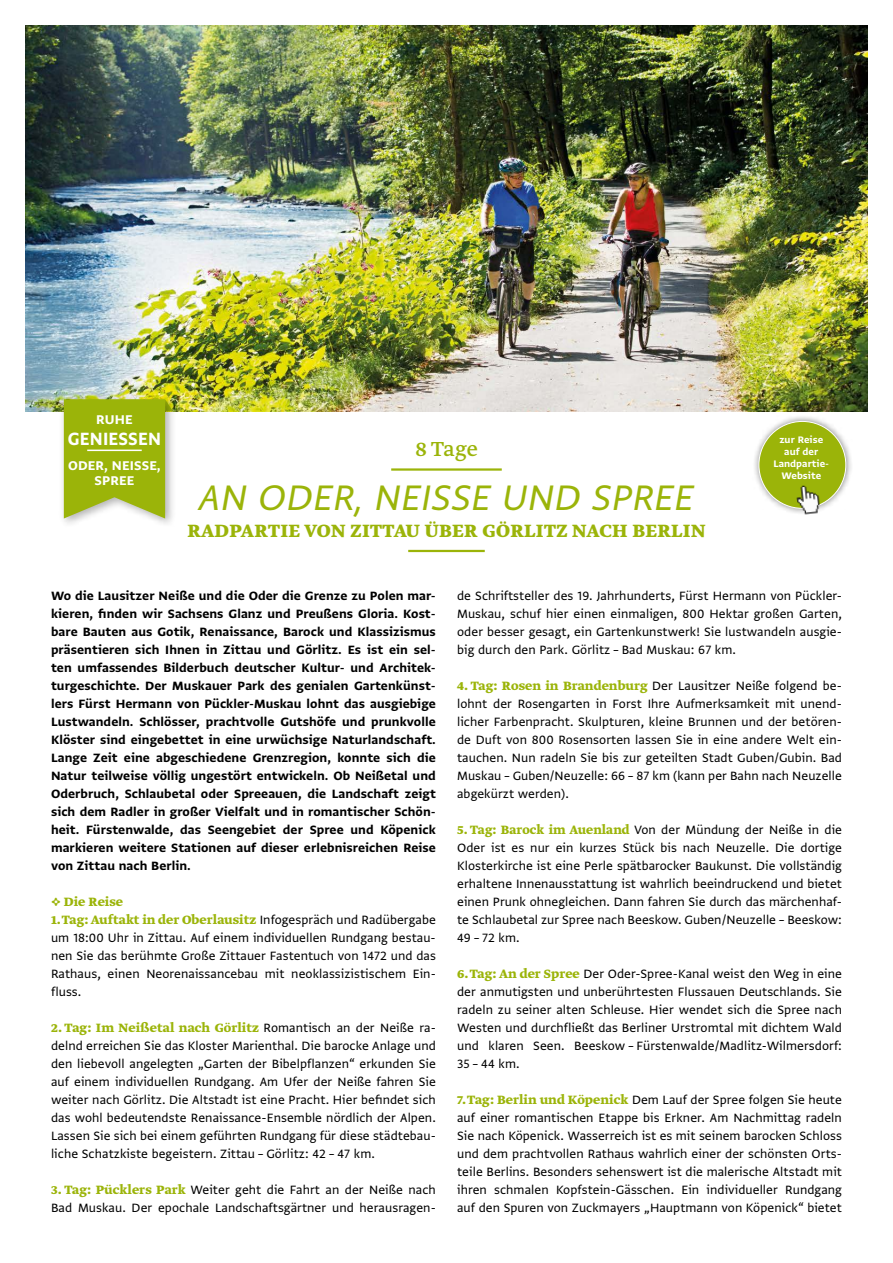
<style>
.page{position:relative;width:893px;height:1263px;background:#fff}
.page>*{position:absolute;margin:0;border:0;box-sizing:border-box;transform-origin:0 0}
.t1{font:italic 42px "Greta Sans Std";letter-spacing:.01em;color:#9bb409}
.t2{font:24px "Greta Text Pro";color:#9bb409}
.t3{font:700 21px "Greta Text Pro";letter-spacing:.015em;color:#9bb409}
.t4{font:21px "Greta Sans Std Bld";letter-spacing:.01em;color:#fff;scale:.92 1}
.t5{font:15px/15px "Greta Sans Std Bld";letter-spacing:.01em;color:#fff;text-align:center}
.t6{font:14.25px/18px "Greta Sans Std";letter-spacing:.005em;color:#000;text-align:justify}
.t7{font:14.25px/18px "Greta Sans Std Bld";letter-spacing:.005em;color:#000;text-align:justify}
.t8{font:700 14.25px "Greta Text Pro";letter-spacing:.005em;color:#9bb409}
.t9{font:11.25px/11.9px "Greta Sans Std Bld";letter-spacing:.005em;color:#fff;text-align:center}
.s1{font-family:"Greta Sans Std";font-weight:400;color:#000}
.s2{font-family:"Greta Text Pro";font-weight:700;color:#9bb409}
</style>
<div class="page">
<img style="left:26px;top:26px;width:841px;height:385px">
<hr style="left:391px;top:468px;width:111px;height:3px;background:#9bb409">
<hr style="left:408px;top:550px;width:77px;height:2px;background:#9bb409">
<div style="left:59px;top:394px;width:117px;height:135px;background:#000;opacity:.3"></div>
<svg style="left:64px;top:399px;width:109px;height:119px;background:#a5ba29"></svg>
<hr style="left:87px;top:450px;width:55px;height:1px;background:#fff">
<div style="left:752px;top:414px;width:101px;height:101px;background:#000;opacity:.5"></div>
<div style="left:759px;top:421px;width:87px;height:87px;background:#9bb409;border-radius:50%"></div>
<img style="left:794px;top:485px;width:28px;height:30px">
<p class="t5" style="left:96px;top:412px;width:38px">RUHE</p>
<h3 class="t4" style="left:68px;top:426px;width:103px">GENIESSEN</h3>
<p class="t5" style="left:68px;top:458px;width:94px">ODER, NEISSE,<br>SPREE</p>
<h2 class="t2" style="left:415px;top:434px;width:64px">8 Tage</h2>
<h1 class="t1" style="left:199px;top:473px;width:497px">AN ODER, NEISSE UND SPREE</h1>
<h3 class="t3" style="left:187px;top:517px;width:520px">RADPARTIE VON ZITTAU ÜBER GÖRLITZ NACH BERLIN</h3>
<p class="t9" style="left:773px;top:434px;width:57px">zur Reise auf der<br>Landpartie-<br>Website</p>
<p class="t7" style="left:51px;top:586px;width:386px">Wo die Lausitzer Neiße und die Oder die Grenze zu Polen mar&shy;kieren, finden wir Sachsens Glanz und Preußens Gloria. Kost&shy;bare Bauten aus Gotik, Renaissance, Barock und Klassizismus präsentieren sich Ihnen in Zittau und Görlitz. Es ist ein sel&shy;ten umfassendes Bilderbuch deutscher Kultur- und Architek&shy;turgeschichte. Der Muskauer Park des genialen Gartenkünst&shy;lers Fürst Hermann von Pückler-Muskau lohnt das ausgiebige Lustwandeln. Schlösser, prachtvolle Gutshöfe und prunkvolle Klöster sind eingebettet in eine urwüchsige Naturlandschaft.<br>Lange Zeit eine abgeschiedene Grenzregion, konnte sich die Natur teilweise völlig ungestört entwickeln. Ob Neißetal und Oderbruch, Schlaubetal oder Spreeauen, die Landschaft zeigt sich dem Radler in großer Vielfalt und in romantischer Schön&shy;heit. Fürstenwalde, das Seengebiet der Spree und Köpenick markieren weitere Stationen auf dieser erlebnisreichen Reise von Zittau nach Berlin.</p>
<p class="t8" style="left:51px;top:892px;width:74px">١ Die Reise</p>
<p class="t8" style="left:51px;top:910px;width:386px">1. Tag: Auftakt in der Oberlausitz <span class="s1">Infogespräch und Radübergabe</span></p>
<p class="t6" style="left:51px;top:928px;width:386px">um 18:00 Uhr in Zittau. Auf einem individuellen Rundgang bestau&shy;nen Sie das berühmte Große Zittauer Fastentuch von 1472 und das Rathaus, einen Neorenaissancebau mit neoklassizistischem Ein&shy;fluss.</p>
<p class="t8" style="left:51px;top:1018px;width:386px">2. Tag: Im Neißetal nach Görlitz <span class="s1">Romantisch an der Neiße ra-</span></p>
<p class="t6" style="left:51px;top:1036px;width:386px">delnd erreichen Sie das Kloster Marienthal. Die barocke Anlage und den liebevoll angelegten „Garten der Bibelpflanzen“ erkunden Sie auf einem individuellen Rundgang. Am Ufer der Neiße fahren Sie weiter nach Görlitz. Die Altstadt ist eine Pracht. Hier befindet sich das wohl bedeutendste Renaissance-Ensemble nördlich der Alpen.<br>Lassen Sie sich bei einem geführten Rundgang für diese städtebau&shy;liche Schatzkiste begeistern. Zittau – Görlitz: 42 – 47 km.</p>
<p class="t6" style="left:51px;top:1180px;width:386px"><span class="s2">3. Tag: Pücklers Park</span> Weiter geht die Fahrt an der Neiße nach<br>Bad Muskau. Der epochale Landschaftsgärtner und herausragen-</p>
<p class="t6" style="left:457px;top:586px;width:386px">de Schriftsteller des 19. Jahrhunderts, Fürst Hermann von Pückler-Muskau, schuf hier einen einmaligen, 800 Hektar großen Garten, oder besser gesagt, ein Gartenkunstwerk! Sie lustwandeln ausgie&shy;big durch den Park. Görlitz – Bad Muskau: 67 km.</p>
<p class="t6" style="left:457px;top:676px;width:386px;text-align:left"><span class="s2">4. Tag: Rosen in Brandenburg</span> Der Lausitzer Neiße folgend be&shy;lohnt der Rosengarten in Forst Ihre Aufmerksamkeit mit unend&shy;licher Farbenpracht. Skulpturen, kleine Brunnen und der betören&shy;de Duft von 800 Rosensorten lassen Sie in eine andere Welt ein&shy;tauchen. Nun radeln Sie bis zur geteilten Stadt Guben/Gubin. Bad Muskau – Guben/Neuzelle: 66 – 87 km (kann per Bahn nach Neuzelle abgekürzt werden).</p>
<p class="t6" style="left:457px;top:820px;width:386px"><span class="s2">5. Tag: Barock im Auenland</span> Von der Mündung der Neiße in die Oder ist es nur ein kurzes Stück bis nach Neuzelle. Die dortige Klosterkirche ist eine Perle spätbarocker Baukunst. Die vollständig erhaltene Innenausstattung ist wahrlich beeindruckend und bietet einen Prunk ohnegleichen. Dann fahren Sie durch das märchenhaf&shy;te Schlaubetal zur Spree nach Beeskow. Guben/Neuzelle – Beeskow:<br>49 – 72 km.</p>
<p class="t6" style="left:457px;top:964px;width:386px"><span class="s2">6. Tag: An der Spree</span> Der Oder-Spree-Kanal weist den Weg in eine der anmutigsten und unberührtesten Flussauen Deutschlands. Sie radeln zu seiner alten Schleuse. Hier wendet sich die Spree nach Westen und durchfließt das Berliner Urstromtal mit dichtem Wald und klaren Seen. Beeskow – Fürstenwalde/Madlitz-Wilmersdorf:<br>35 – 44 km.</p>
<p class="t6" style="left:457px;top:1090px;width:386px"><span class="s2">7. Tag: Berlin und Köpenick</span> Dem Lauf der Spree folgen Sie heute auf einer romantischen Etappe bis Erkner. Am Nachmittag radeln Sie nach Köpenick. Wasserreich ist es mit seinem barocken Schloss und dem prachtvollen Rathaus wahrlich einer der schönsten Orts&shy;teile Berlins. Besonders sehenswert ist die malerische Altstadt mit ihren schmalen Kopfstein-Gässchen. Ein individueller Rundgang auf den Spuren von Zuckmayers „Hauptmann von Köpenick“ bietet</p>
</div>
